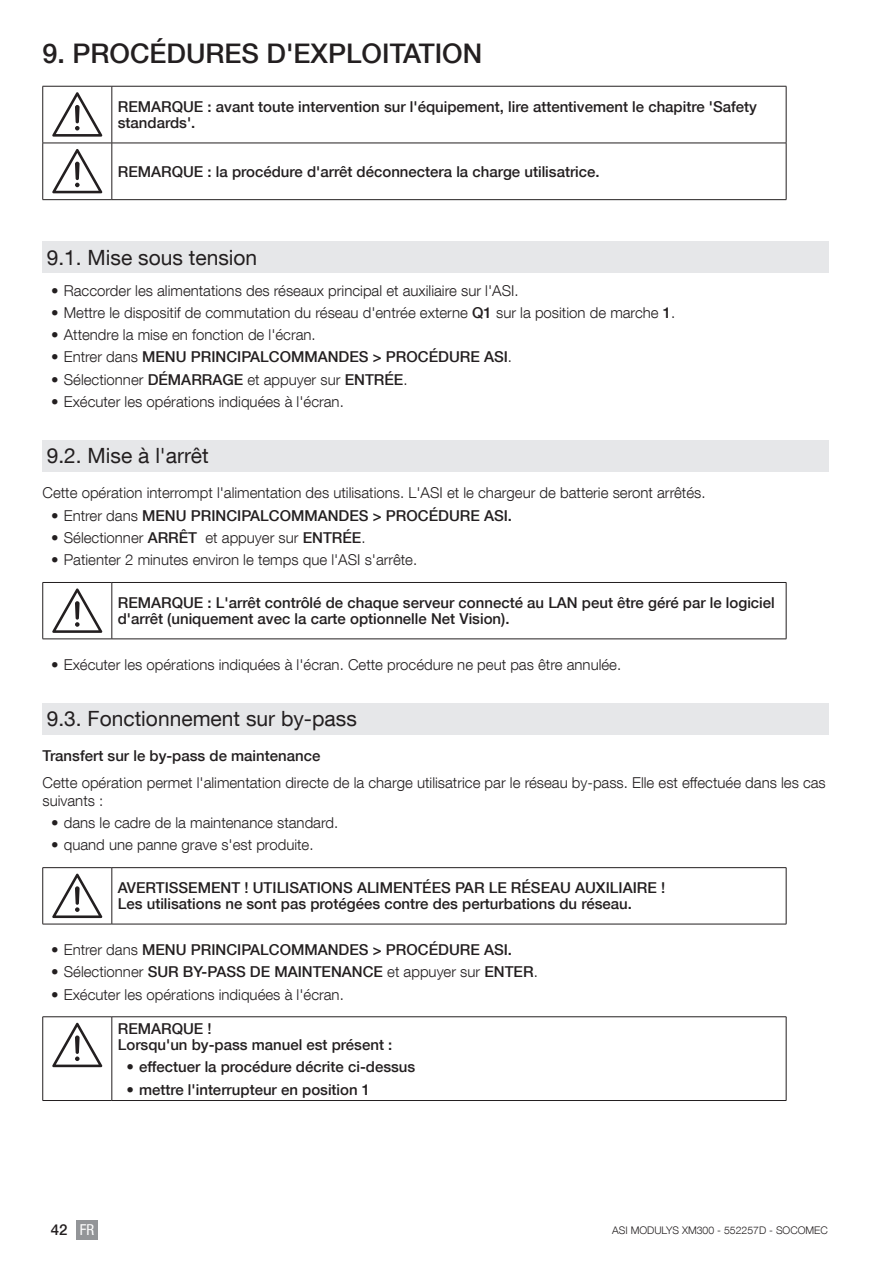
<style>
.page{position:relative;width:893px;height:1263px;background:#fff}
.page>*{position:absolute;margin:0;border:0;box-sizing:border-box;transform-origin:0 0}
.t1{font:500 27px "Helvetica Neue LT Com";color:#231f20}
.t2{font:21px "Helvetica Neue LT Com";color:#231f20}
.t3{font:500 15px/16.5px "Helvetica Neue LT Com";color:#231f20}
.t4{font:300 15px/18px "Helvetica Neue LT Com";color:#231f20}
.t5{font:300 10.5px "Helvetica Neue LT Com";color:#231f20}
.s1{font-weight:500}
.s2{font-weight:300}
.s3{font-weight:400;font-stretch:condensed;color:#fff}
</style>
<div class="page">
<div style="left:76px;top:1220px;width:22px;height:19px;background:#939598"></div>
<div style="left:43px;top:241px;width:786px;height:32px;background:#e6e7e9"></div>
<div style="left:43px;top:440px;width:786px;height:32px;background:#e6e7e9"></div>
<div style="left:43px;top:703px;width:786px;height:31px;background:#e6e7e9"></div>
<hr style="left:43px;top:86px;width:69px;height:1px;background:#231f20">
<hr style="left:42px;top:86px;width:1px;height:57px;background:#231f20">
<hr style="left:112px;top:86px;width:674px;height:1px;background:#231f20">
<hr style="left:112px;top:86px;width:1px;height:57px;background:#231f20">
<hr style="left:786px;top:86px;width:1px;height:57px;background:#231f20">
<hr style="left:43px;top:143px;width:69px;height:1px;background:#231f20">
<hr style="left:42px;top:143px;width:1px;height:56px;background:#231f20">
<hr style="left:112px;top:143px;width:674px;height:1px;background:#231f20">
<hr style="left:112px;top:143px;width:1px;height:56px;background:#231f20">
<hr style="left:786px;top:143px;width:1px;height:56px;background:#231f20">
<hr style="left:43px;top:199px;width:69px;height:1px;background:#231f20">
<hr style="left:112px;top:199px;width:674px;height:1px;background:#231f20">
<svg style="left:52px;top:92px;width:50px;height:45px"></svg>
<svg style="left:52px;top:149px;width:50px;height:44px"></svg>
<hr style="left:43px;top:582px;width:69px;height:1px;background:#231f20">
<hr style="left:42px;top:583px;width:1px;height:56px;background:#231f20">
<hr style="left:112px;top:582px;width:674px;height:1px;background:#231f20">
<hr style="left:112px;top:583px;width:1px;height:56px;background:#231f20">
<hr style="left:786px;top:583px;width:1px;height:56px;background:#231f20">
<hr style="left:43px;top:639px;width:69px;height:1px;background:#231f20">
<hr style="left:112px;top:639px;width:674px;height:1px;background:#231f20">
<svg style="left:52px;top:588px;width:50px;height:45px"></svg>
<hr style="left:43px;top:867px;width:69px;height:1px;background:#231f20">
<hr style="left:42px;top:868px;width:1px;height:56px;background:#231f20">
<hr style="left:112px;top:867px;width:674px;height:1px;background:#231f20">
<hr style="left:112px;top:868px;width:1px;height:56px;background:#231f20">
<hr style="left:786px;top:868px;width:1px;height:56px;background:#231f20">
<hr style="left:43px;top:924px;width:69px;height:1px;background:#231f20">
<hr style="left:112px;top:924px;width:674px;height:1px;background:#231f20">
<svg style="left:52px;top:874px;width:50px;height:44px"></svg>
<hr style="left:43px;top:1016px;width:69px;height:1px;background:#231f20">
<hr style="left:42px;top:1017px;width:1px;height:83px;background:#231f20">
<hr style="left:112px;top:1016px;width:674px;height:1px;background:#231f20">
<hr style="left:112px;top:1017px;width:1px;height:83px;background:#231f20">
<hr style="left:786px;top:1017px;width:1px;height:83px;background:#231f20">
<hr style="left:43px;top:1100px;width:69px;height:1px;background:#231f20">
<hr style="left:112px;top:1100px;width:674px;height:1px;background:#231f20">
<svg style="left:52px;top:1023px;width:50px;height:44px"></svg>
<h1 class="t1" style="left:43px;top:37px;width:441px">9. PROCÉDURES D'EXPLOITATION</h1>
<p class="t3" style="left:118px;top:98px;width:641px">REMARQUE : avant toute intervention sur l'équipement, lire attentivement le chapitre 'Safety standards'.</p>
<p class="t3" style="left:118px;top:163px;width:483px">REMARQUE : la procédure d'arrêt déconnectera la charge utilisatrice.</p>
<h2 class="t2" style="left:47px;top:244px;width:212px">9.1. Mise sous tension</h2>
<p class="t4" style="left:51px;top:281px;width:469px">• Raccorder les alimentations des réseaux principal et auxiliaire sur l'ASI.</p>
<p class="t4" style="left:51px;top:303px;width:626px">• Mettre le dispositif de commutation du réseau d'entrée externe <span class="s1">Q1</span> sur la position de marche <span class="s1">1</span>.</p>
<p class="t4" style="left:51px;top:325px;width:266px">• Attendre la mise en fonction de l'écran.</p>
<p class="t3" style="left:51px;top:349px;width:463px"><span class="s2">• Entrer dans</span> MENU PRINCIPALCOMMANDES &gt; PROCÉDURE ASI<span class="s2">.</span></p>
<p class="t4" style="left:51px;top:370px;width:358px">• Sélectionner <span class="s1">DÉMARRAGE</span> et appuyer sur <span class="s1">ENTRÉE</span>.</p>
<p class="t4" style="left:51px;top:392px;width:294px">• Exécuter les opérations indiquées à l'écran.</p>
<h2 class="t2" style="left:47px;top:443px;width:163px">9.2. Mise à l'arrêt</h2>
<p class="t4" style="left:43px;top:484px;width:664px">Cette opération interrompt l'alimentation des utilisations. L'ASI et le chargeur de batterie seront arrêtés.</p>
<p class="t3" style="left:51px;top:507px;width:463px"><span class="s2">• Entrer dans</span> MENU PRINCIPALCOMMANDES &gt; PROCÉDURE ASI.</p>
<p class="t4" style="left:51px;top:528px;width:316px">• Sélectionner <span class="s1">ARRÊT</span> et appuyer sur <span class="s1">ENTRÉE</span>.</p>
<p class="t4" style="left:51px;top:551px;width:368px">• Patienter 2 minutes environ le temps que l'ASI s'arrête.</p>
<p class="t3" style="left:118px;top:594px;width:658px">REMARQUE : L'arrêt contrôlé de chaque serveur connecté au LAN peut être géré par le logiciel d'arrêt (uniquement avec la carte optionnelle Net Vision).</p>
<p class="t4" style="left:51px;top:655px;width:572px">• Exécuter les opérations indiquées à l'écran. Cette procédure ne peut pas être annulée.</p>
<h2 class="t2" style="left:47px;top:706px;width:312px">9.3. Fonctionnement sur by-pass</h2>
<p class="t3" style="left:43px;top:748px;width:279px">Transfert sur le by-pass de maintenance</p>
<p class="t4" style="left:43px;top:773px;width:785px">Cette opération permet l'alimentation directe de la charge utilisatrice par le réseau by-pass. Elle est effectuée dans les cas suivants :</p>
<p class="t4" style="left:51px;top:813px;width:289px">• dans le cadre de la maintenance standard.</p>
<p class="t4" style="left:51px;top:836px;width:264px">• quand une panne grave s'est produite.</p>
<p class="t3" style="left:118px;top:879px;width:549px">AVERTISSEMENT ! UTILISATIONS ALIMENTÉES PAR LE RÉSEAU AUXILIAIRE !<br>Les utilisations ne sont pas protégées contre des perturbations du réseau.</p>
<p class="t3" style="left:51px;top:941px;width:463px"><span class="s2">• Entrer dans</span> MENU PRINCIPALCOMMANDES &gt; PROCÉDURE ASI.</p>
<p class="t3" style="left:51px;top:963px;width:488px"><span class="s2">• Sélectionner</span> SUR BY-PASS DE MAINTENANCE <span class="s2">et appuyer sur</span> ENTER<span class="s2">.</span></p>
<p class="t4" style="left:51px;top:985px;width:294px">• Exécuter les opérations indiquées à l'écran.</p>
<p class="t3" style="left:118px;top:1020px;width:276px">REMARQUE !<br>Lorsqu'un by-pass manuel est présent :</p>
<p class="t3" style="left:126px;top:1058px;width:291px">• effectuer la procédure décrite ci-dessus</p>
<p class="t3" style="left:126px;top:1081px;width:245px">• mettre l'interrupteur en position 1</p>
<p class="t3" style="left:51px;top:1221px;width:45px">42 <span class="s3">FR</span></p>
<p class="t5" style="left:612px;top:1223px;width:217px">ASI MODULYS XM300 - 552257D - SOCOMEC</p>
</div>
